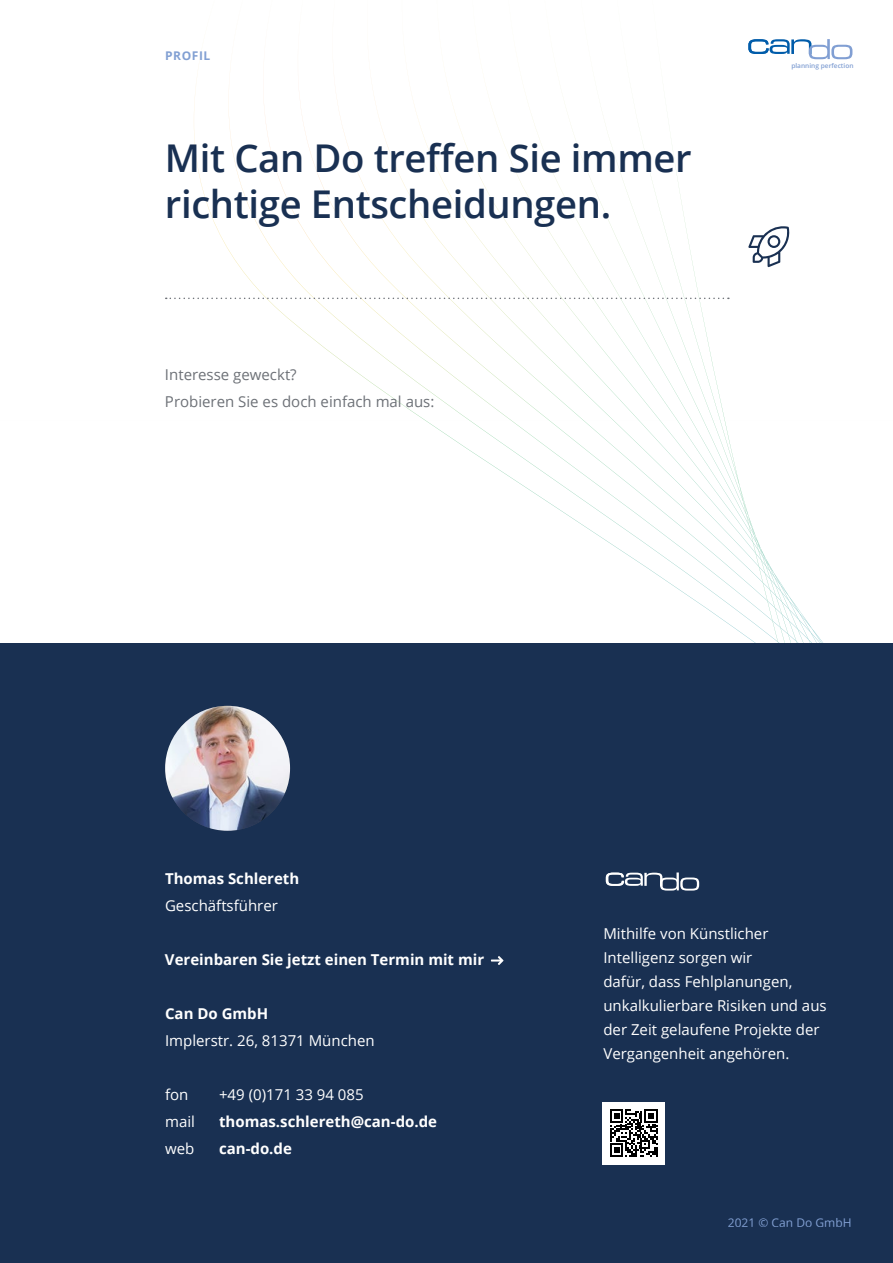
<style>
.page{position:relative;width:893px;height:1263px;background:#fff}
.page>*{position:absolute;margin:0;border:0;box-sizing:border-box;transform-origin:0 0}
.CD_H2{font:600 38.25px/45.9px "Open Sans";letter-spacing:-.01em;color:#193052}
.liste{font:15px/24px "Open Sans";color:#fff}
.t1{font:700 15px "Open Sans";color:#fff}
.t2{font:15px "Open Sans";color:#6d7177}
.t3{font:12px "Open Sans";color:#82a0d3}
.t4{font:700 12px "Open Sans";letter-spacing:.05em;color:#82a0d3}
.t5{font:600 6.45px "Open Sans";color:#819fd3}
</style>
<div class="page">
<div style="left:0;top:643px;width:893px;height:620px;background:#193052"></div>
<img style="left:165px;top:48px;width:688px;height:373px">
<svg style="left:166px;top:298px;width:563px;height:1px"></svg>
<img style="left:165px;top:706px;width:125px;height:125px;border-radius:62px">
<svg style="left:491px;top:956px;width:12px;height:9px"></svg>
<svg style="left:606px;top:872px;width:93px;height:18px"></svg>
<div style="left:603px;top:1102px;width:62px;height:62px;background:#fff"></div>
<svg style="left:610px;top:1109px;width:47px;height:48px"></svg>
<svg style="left:748px;top:226px;width:42px;height:41px"></svg>
<svg style="left:748px;top:39px;width:104px;height:20px"></svg>
<p class="t4" style="left:165px;top:47px;width:47px">PROFIL</p>
<p class="CD_H2" style="left:165px;top:135px;width:528px">Mit Can Do treffen Sie immer richtige Entscheidungen.</p>
<p class="t2" style="left:165px;top:364px;width:133px">Interesse geweckt?</p>
<p class="t2" style="left:165px;top:391px;width:271px">Probieren Sie es doch einfach mal aus:</p>
<p class="t5" style="left:791px;top:62px;width:64px">planning perfection</p>
<p class="t1" style="left:165px;top:868px;width:136px">Thomas Schlereth</p>
<p class="liste" style="left:165px;top:893px;width:114px">Geschäftsführer</p>
<p class="t1" style="left:165px;top:949px;width:321px">Vereinbaren Sie jetzt einen Termin mit mir</p>
<p class="t1" style="left:165px;top:1003px;width:105px">Can Do GmbH</p>
<p class="liste" style="left:165px;top:1028px;width:211px">Implerstr. 26, 81371 München</p>
<p class="liste" style="left:165px;top:1082px;width:25px">fon</p>
<p class="liste" style="left:219px;top:1082px;width:146px">+49 (0)171 33 94 085</p>
<p class="liste" style="left:165px;top:1109px;width:31px">mail</p>
<p class="t1" style="left:219px;top:1111px;width:219px">thomas.schlereth@can-do.de</p>
<p class="liste" style="left:165px;top:1136px;width:31px">web</p>
<p class="t1" style="left:219px;top:1138px;width:74px">can-do.de</p>
<p class="liste" style="left:603px;top:921px;width:225px">Mithilfe von Künstlicher<br>Intelligenz sorgen wir<br>dafür, dass Fehlplanungen, unkalkulierbare Risiken und aus der Zeit gelaufene Projekte der<br>Vergangenheit angehören.</p>
<p class="t3" style="left:728px;top:1214px;width:125px">2021 © Can Do GmbH</p>
</div>
